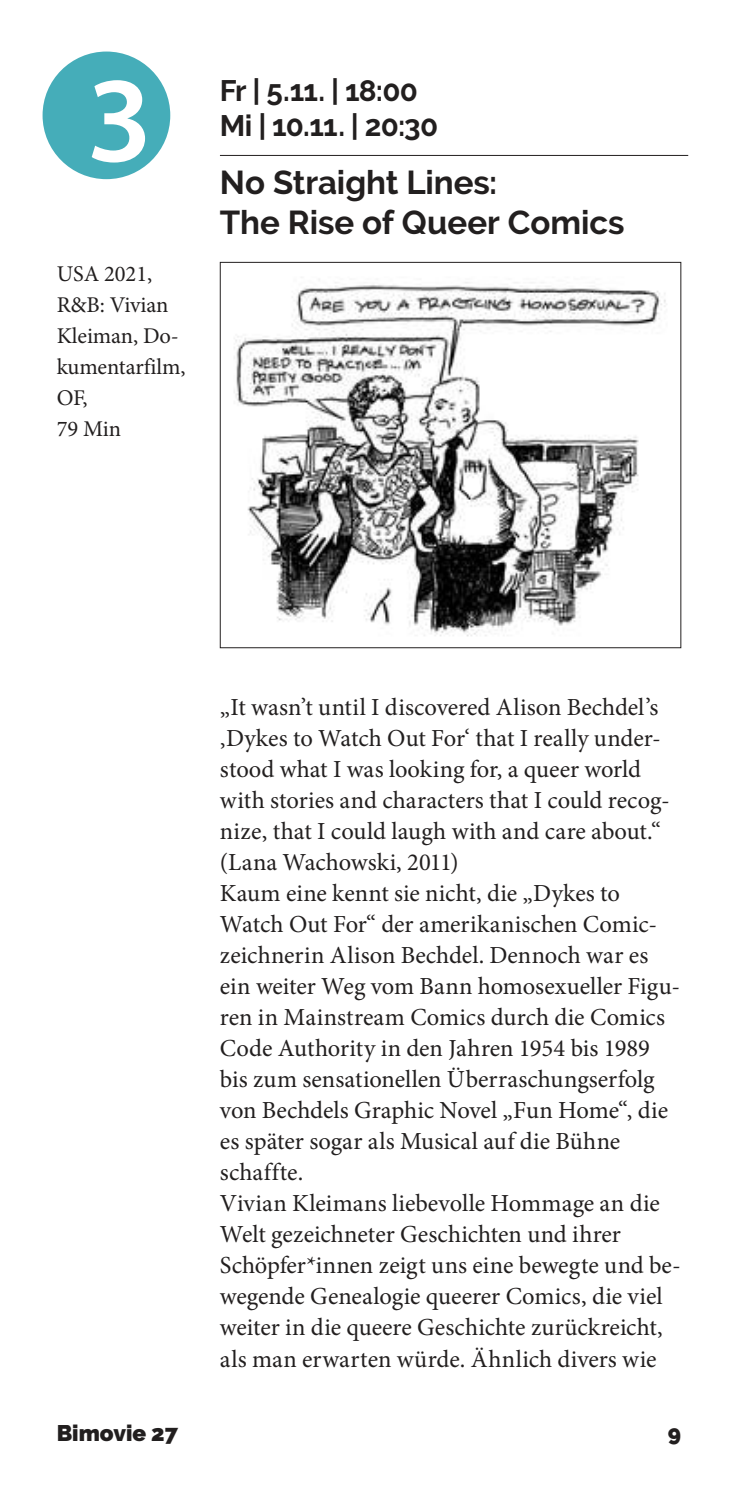
<style>
.page{position:relative;width:745px;height:1489px;background:#fff}
.page>*{position:absolute;margin:0;border:0;box-sizing:border-box;transform-origin:0 0}
.t1{font:600 122.5px "Myriad Pro";color:#fff}
.t2{font:700 33px/39.5px "Raleway";letter-spacing:-.005em;color:#221f1f}
.t3{font:700 29.5px/35.5px "Raleway";letter-spacing:-.03em;color:#221f1f}
.t4{font:24.5px/31px "Minion Pro";color:#221f1f}
.t5{font:22.5px/31px "Minion Pro";letter-spacing:-.005em;color:#221f1f}
.t6{font:900 22.5px "Raleway";color:#221f1f}
</style>
<div class="page">
<div style="left:43px;top:52px;width:127px;height:127px;background:#45adb9;border-radius:50%"></div>
<hr style="left:220px;top:155px;width:467px;height:1px;background:#221f1f">
<img style="left:234px;top:279px;width:432px;height:358px">
<h1 class="t1" style="left:87px;top:74px;width:67px">3</h1>
<p class="t3" style="left:220px;top:73px;width:220px">Fr | 5.11. | 18:00<br>Mi | 10.11. | 20:30</p>
<p class="t5" style="left:57px;top:259px;width:130px">USA 2021,<br>R&amp;B: Vivian<br>Kleiman, Do&shy;kumentarfilm,<br>OF,<br>79 Min</p>
<h2 class="t2" style="left:220px;top:163px;width:406px">No Straight Lines:<br>The Rise of Queer Comics</h2>
<p class="t4" style="left:220px;top:693px;width:462px">„It wasn’t until I discovered Alison Bechdel’s ‚Dykes to Watch Out For‘ that I really under&shy;stood what I was looking for, a queer world with stories and characters that I could recog&shy;nize, that I could laugh with and care about.“ (Lana Wachowski, 2011)<br>Kaum eine kennt sie nicht, die „Dykes to Watch Out For“ der amerikanischen Comic&shy;zeichnerin Alison Bechdel. Dennoch war es ein weiter Weg vom Bann homosexueller Figu&shy;ren in Mainstream Comics durch die Comics Code Authority in den Jahren 1954 bis 1989 bis zum sensationellen Überraschungserfolg von Bechdels Graphic Novel „Fun Home“, die es später sogar als Musical auf die Bühne schaffte.<br>Vivian Kleimans liebevolle Hommage an die Welt gezeichneter Geschichten und ihrer Schöpfer*innen zeigt uns eine bewegte und be&shy;wegende Genealogie queerer Comics, die viel weiter in die queere Geschichte zurückreicht, als man erwarten würde. Ähnlich divers wie</p>
<p class="t6" style="left:57px;top:1424px;width:123px">Bimovie 27</p>
<p class="t6" style="left:667px;top:1424px;width:15px">9</p>
</div>
